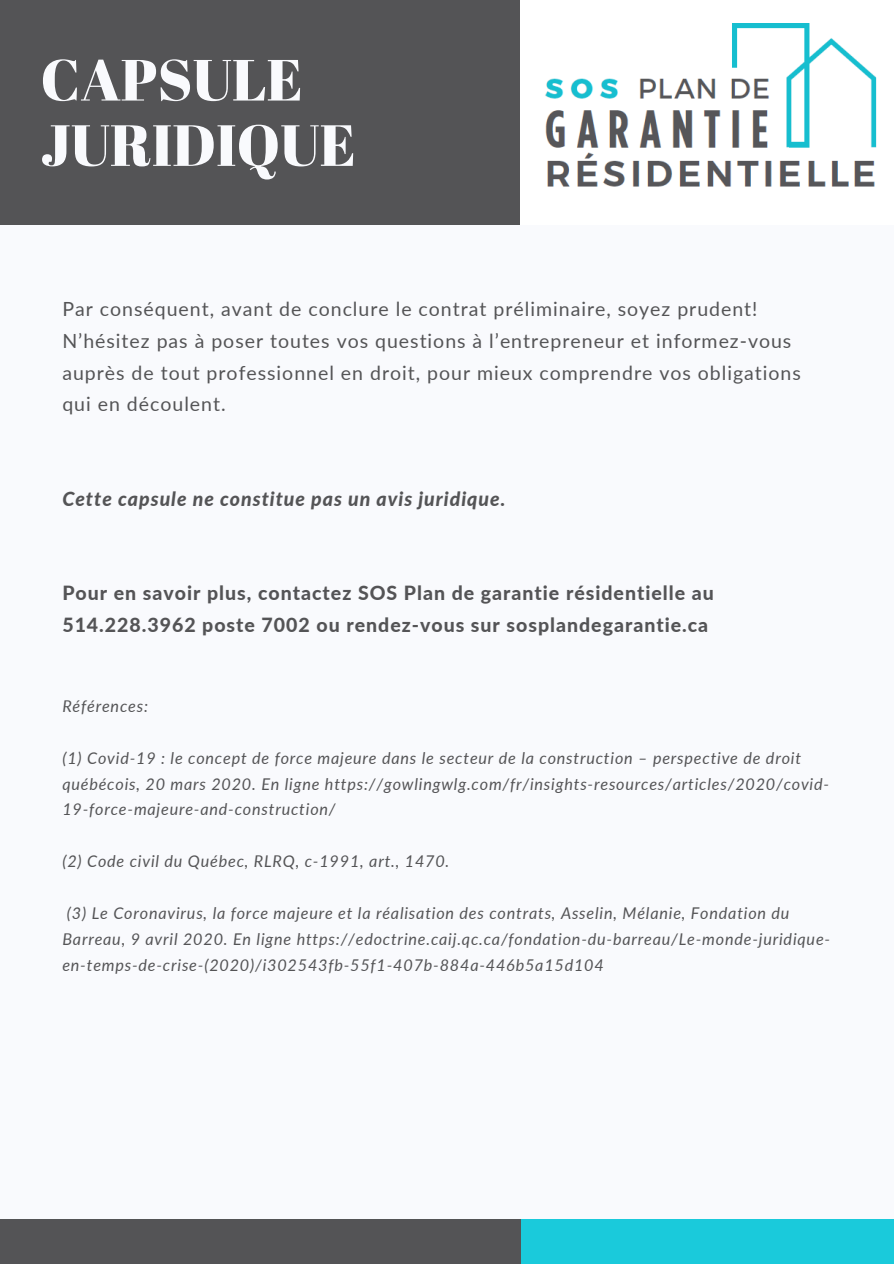
<style>
.page{position:relative;width:894px;height:1264px;background:#fff}
.page>*{position:absolute;margin:0;border:0;box-sizing:border-box;transform-origin:0 0}
.t1{font:57.9px/65.2px "Abril Fatface";color:#f9fafd}
.t2{font:19.5px/31.5px "Lato";letter-spacing:.05em;color:#545456}
.t3{font:800 19.5px/31.5px "Lato";letter-spacing:.05em;color:#545456}
.t4{font:italic 800 19.5px "Lato";letter-spacing:.05em;color:#545456}
.t5{font:italic 16.2px/26px "Lato";letter-spacing:.05em;color:#545456}
</style>
<div class="page">
<div style="left:0;top:0;width:893px;height:1263px;background:#f9fafd"></div>
<div style="left:0;top:0;width:520px;height:224px;background:#545456"></div>
<div style="left:517px;top:1218px;width:376px;height:45px;background:#1acadb"></div>
<div style="left:0;top:1218px;width:520px;height:45px;background:#545456"></div>
<img style="left:545px;top:23px;width:332px;height:164px">
<p class="t1" style="left:41px;top:46px;width:317px">CAPSULE<br>JURIDIQUE</p>
<p class="t2" style="left:62px;top:293px;width:739px">Par conséquent, avant de conclure le contrat préliminaire, soyez prudent!<br>N’hésitez pas à poser toutes vos questions à l’entrepreneur et informez-vous auprès de tout professionnel en droit, pour mieux comprendre vos obligations qui en découlent.</p>
<p class="t4" style="left:62px;top:486px;width:444px">Cette capsule ne constitue pas un avis juridique.</p>
<p class="t3" style="left:62px;top:577px;width:652px">Pour en savoir plus, contactez SOS Plan de garantie résidentielle au<br>514.228.3962 poste 7002 ou rendez-vous sur sosplandegarantie.ca</p>
<p class="t5" style="left:62px;top:692px;width:87px">Références:</p>
<p class="t5" style="left:62px;top:744px;width:768px">(1) Covid-19 : le concept de force majeure dans le secteur de la construction – perspective de droit québécois, 20 mars 2020. En ligne https://gowlingwlg.com/fr/insights-resources/articles/2020/covid-<br>19-force-majeure-and-construction/</p>
<p class="t5" style="left:62px;top:848px;width:388px">(2) Code civil du Québec, RLRQ, c-1991, art., 1470.</p>
<p class="t5" style="left:62px;top:899px;width:769px">(3) Le Coronavirus, la force majeure et la réalisation des contrats, Asselin, Mélanie, Fondation du<br>Barreau, 9 avril 2020. En ligne https://edoctrine.caij.qc.ca/fondation-du-barreau/Le-monde-juridique&shy;en-temps-de-crise-(2020)/i302543fb-55f1-407b-884a-446b5a15d104</p>
</div>
